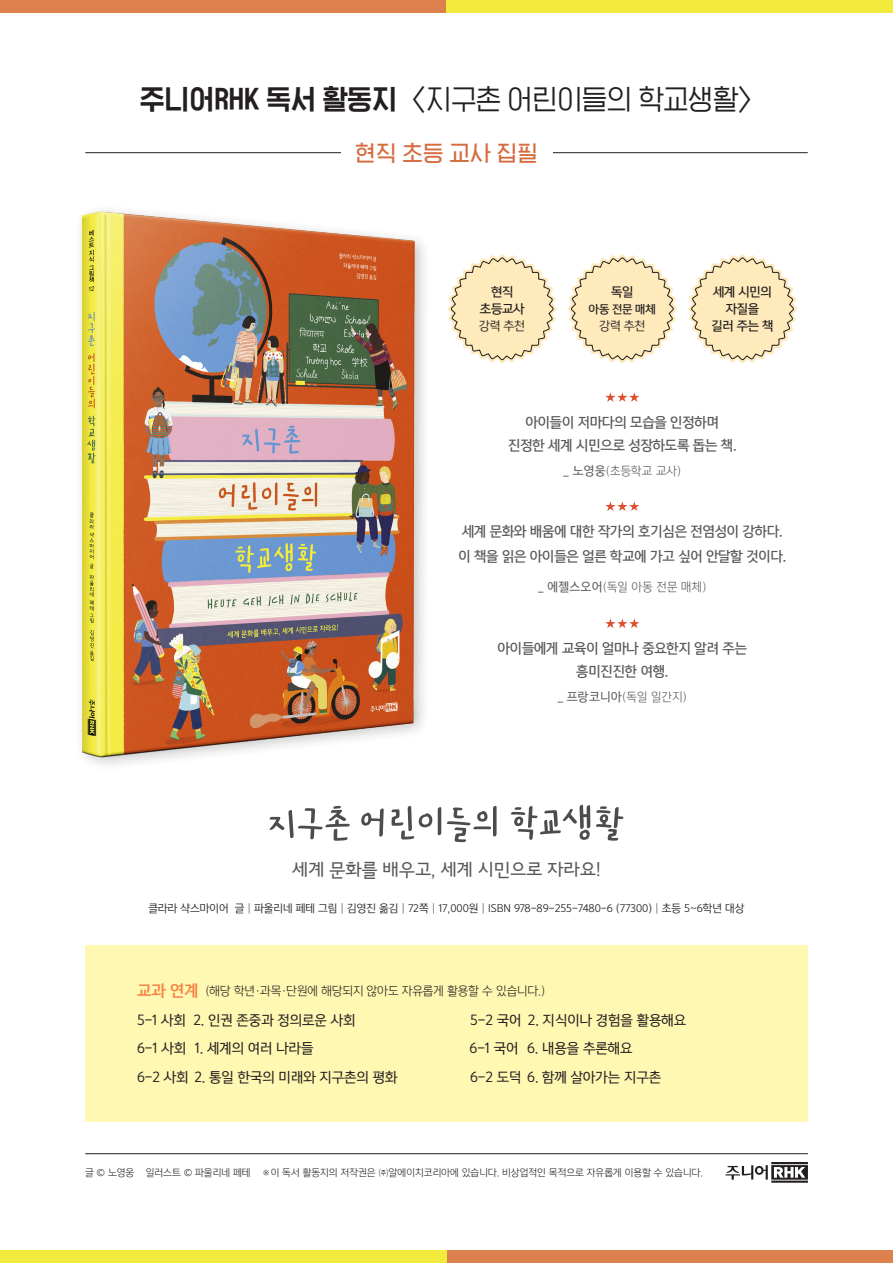
<style>
.page{position:relative;width:893px;height:1263px;background:#fff}
.page>*{position:absolute;margin:0;border:0;box-sizing:border-box;transform-origin:0 0}
.t1{font:28.5px "HGG Gothicssi P40 g";color:#231f20}
.t2{font:22.5px "HGG Gothicssi P60 g";letter-spacing:.02em;color:#d56b3e}
.t3{font:18px "SD Gt Neoc Uni c Rg";letter-spacing:-.01em;color:#57585a}
.t4{font:13.5px "Yoon Gothic Pro 750";letter-spacing:-.005em;color:#231f20}
.t5{font:13.2px "Yoon Gothic Pro 760";letter-spacing:-.015em;color:#57585a}
.t6{font:12px "Yoon Gothic Pro 730";letter-spacing:-.005em;color:#231f20}
.t7{font:11.85px "Yoon Gothic Pro 730";letter-spacing:.02em;color:#57585a}
.t8{font:11.85px "Yoon Gothic Pro 760";letter-spacing:-.025em;color:#231f20}
.t9{font:11.85px "Yoon Gothic Pro 740";letter-spacing:-.025em;color:#231f20}
.t10{font:10.8px "Yoon Gothic Pro 760";color:#231f20}
.t11{font:10.5px "Yoon Gothic Pro 740";color:#231f20}
.t12{font:9.75px "Yoon Gothic Pro 730";color:#231f20}
.s1{font-family:"HGG Gothicssi P80 g"}
.s2{font-family:"Bookk Myungjo";font-weight:700}
.s3{font-family:"Yoon Gothic Pro 750"}
.s4{font-family:"Yoon Gothic Pro 770";font-size:15px;color:#f58345}
</style>
<div class="page">
<hr style="left:85px;top:1153px;width:723px;height:1px;background:#231f20">
<svg style="left:726px;top:1162px;width:82px;height:21px"></svg>
<hr style="left:85px;top:152px;width:723px;height:1px;background:#231f20">
<div style="left:341px;top:132px;width:211px;height:42px;background:#fff"></div>
<div style="left:0;top:0;width:446px;height:13px;background:#dc804e"></div>
<div style="left:446px;top:1250px;width:447px;height:13px;background:#dc804e"></div>
<div style="left:446px;top:0;width:447px;height:13px;background:#f2eb3e"></div>
<div style="left:0;top:1250px;width:446px;height:13px;background:#f2eb3e"></div>
<div style="left:85px;top:945px;width:723px;height:177px;background:#fff8b2"></div>
<svg style="left:481px;top:254px;width:76px;height:110px"></svg>
<svg style="left:568px;top:254px;width:109px;height:110px"></svg>
<svg style="left:688px;top:254px;width:109px;height:110px"></svg>
<img style="left:81px;top:210px;width:400px;height:555px">
<svg style="left:605px;top:392px;width:34px;height:10px"></svg>
<svg style="left:605px;top:502px;width:34px;height:9px"></svg>
<svg style="left:605px;top:619px;width:34px;height:9px"></svg>
<svg style="left:596px;top:806px;width:27px;height:35px"></svg>
<svg style="left:511px;top:805px;width:79px;height:35px"></svg>
<svg style="left:270px;top:806px;width:80px;height:35px"></svg>
<svg style="left:361px;top:808px;width:23px;height:28px"></svg>
<svg style="left:391px;top:806px;width:50px;height:33px"></svg>
<svg style="left:447px;top:806px;width:50px;height:36px"></svg>
<p class="t1" style="left:140px;top:84px;width:615px"><span class="s1">주니어RHK 독서 활동지</span> <span class="s2">〈</span>지구촌 어린이들의 학교생활<span class="s2">〉</span></p>
<p class="t2" style="left:355px;top:141px;width:184px">현직 초등 교사 집필</p>
<p class="t8" style="left:491px;top:284px;width:24px">현직</p>
<p class="t8" style="left:480px;top:301px;width:46px">초등교사</p>
<p class="t9" style="left:479px;top:318px;width:47px">강력 추천</p>
<p class="t8" style="left:611px;top:284px;width:24px">독일</p>
<p class="t10" style="left:589px;top:301px;width:68px">아동 전문 매체</p>
<p class="t9" style="left:599px;top:318px;width:47px">강력 추천</p>
<p class="t8" style="left:713px;top:284px;width:60px">세계 시민의</p>
<p class="t8" style="left:726px;top:301px;width:35px">자질을</p>
<p class="t8" style="left:711px;top:317px;width:64px">길러 주는 책</p>
<p class="t5" style="left:526px;top:413px;width:195px">아이들이 저마다의 모습을 인정하며</p>
<p class="t5" style="left:508px;top:436px;width:230px">진정한 세계 시민으로 성장하도록 돕는 책.</p>
<p class="t7" style="left:563px;top:464px;width:119px"><span class="s3">_ 노영웅</span>(초등학교 교사)</p>
<p class="t5" style="left:462px;top:523px;width:322px">세계 문화와 배움에 대한 작가의 호기심은 전염성이 강하다.</p>
<p class="t5" style="left:458px;top:547px;width:330px">이 책을 읽은 아이들은 얼른 학교에 가고 싶어 안달할 것이다.</p>
<p class="t7" style="left:538px;top:579px;width:170px"><span class="s3">_ 에젤스오어</span>(독일 아동 전문 매체)</p>
<p class="t5" style="left:498px;top:640px;width:251px">아이들에게 교육이 얼마나 중요한지 알려 주는</p>
<p class="t5" style="left:576px;top:663px;width:94px">흥미진진한 여행.</p>
<p class="t7" style="left:558px;top:690px;width:131px"><span class="s3">_ 프랑코니아</span>(독일 일간지)</p>
<p class="t3" style="left:292px;top:860px;width:311px">세계 문화를 배우고, 세계 시민으로 자라요!</p>
<p class="t11" style="left:148px;top:902px;width:597px">클라라 샥스마이어 글│파울리네 페테 그림│김영진 옮김│72쪽│17,000원│ISBN 978-89-255-7480-6 (77300)│초등 5~6학년 대상</p>
<p class="t6" style="left:137px;top:983px;width:410px"><span class="s4">교과 연계</span> (해당 학년·과목·단원에 해당되지 않아도 자유롭게 활용할 수 있습니다.)</p>
<p class="t4" style="left:137px;top:1011px;width:220px">5-1 사회 2. 인권 존중과 정의로운 사회</p>
<p class="t4" style="left:470px;top:1011px;width:218px">5-2 국어 2. 지식이나 경험을 활용해요</p>
<p class="t4" style="left:137px;top:1039px;width:178px">6-1 사회 1. 세계의 여러 나라들</p>
<p class="t4" style="left:469px;top:1039px;width:165px">6-1 국어 6. 내용을 추론해요</p>
<p class="t4" style="left:137px;top:1068px;width:262px">6-2 사회 2. 통일 한국의 미래와 지구촌의 평화</p>
<p class="t4" style="left:470px;top:1068px;width:193px">6-2 도덕 6. 함께 살아가는 지구촌</p>
<p class="t12" style="left:85px;top:1167px;width:619px">글 © 노영웅 일러스트 © 파울리네 페테 ※이 독서 활동지의 저작권은 ㈜알에이치코리아에 있습니다. 비상업적인 목적으로 자유롭게 이용할 수 있습니다.</p>
</div>
